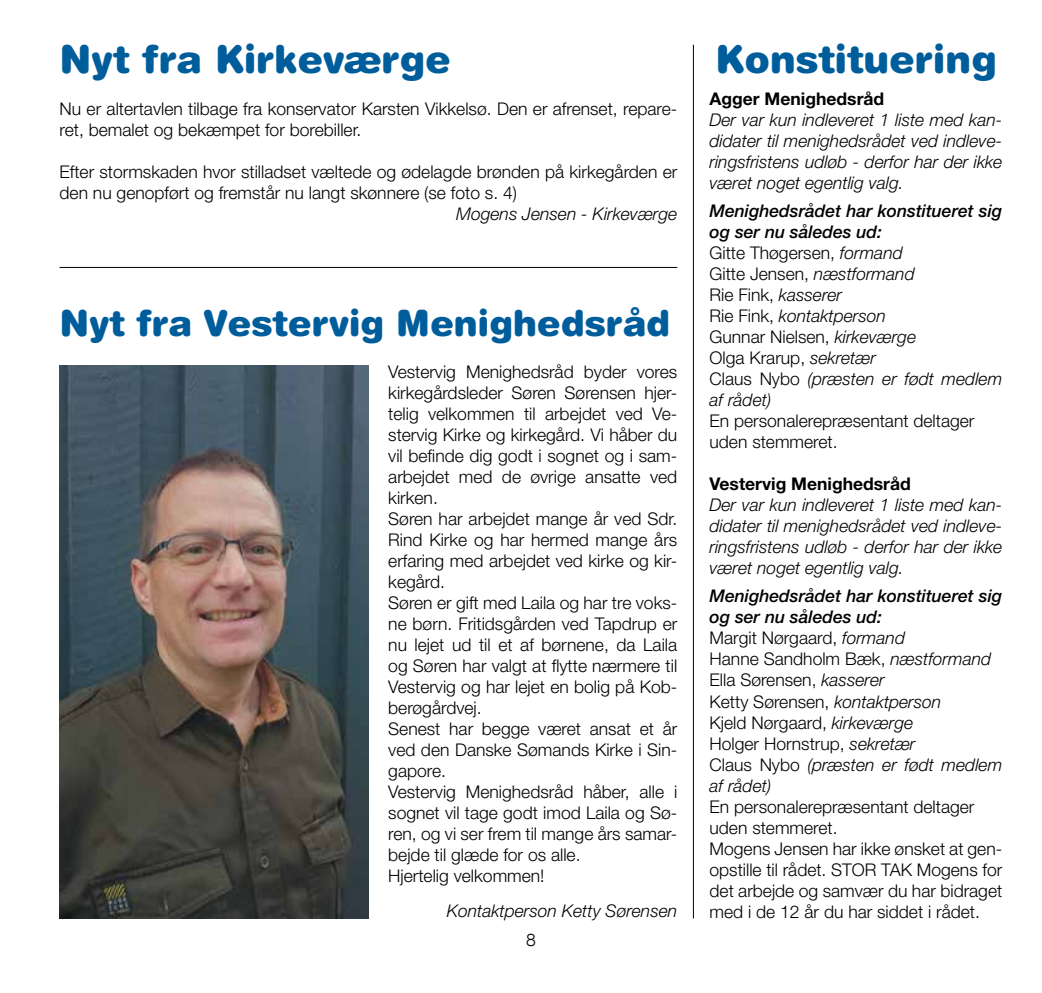
<style>
.page{position:relative;width:1042px;height:993px;background:#fff}
.page>*{position:absolute;margin:0;border:0;box-sizing:border-box;transform-origin:0 0}
.t1{font:900 38.5px "Helvetica Rounded LT Std";color:#005d9c}
.t2{font:900 35.88px "Helvetica Rounded LT Std";color:#005d9c}
.t3{font:300 17.5px/21px "Helvetica Neue LT Std";color:#000}
.t4{font:italic 300 17.5px/21px "Helvetica Neue LT Std";color:#000;text-align:justify}
.t5{font:700 17.5px "Helvetica Neue LT Std";color:#000}
.t6{font:300 17.5px "Helvetica Neue LT Com";color:#000}
.s1{font-weight:500}
.s2{font-style:normal}
.s3{font-weight:500;font-style:italic}
.s4{font-style:italic}
</style>
<div class="page">
<hr style="left:693px;top:45px;width:1px;height:873px;background:#000">
<hr style="left:60px;top:267px;width:617px;height:1px;background:#000">
<img style="left:60px;top:365px;width:308px;height:553px">
<h1 class="t1" style="left:60px;top:34px;width:393px">Nyt fra Kirkeværge</h1>
<p class="t3" style="left:60px;top:98px;width:619px">Nu er altertavlen tilbage fra konservator Karsten Vikkelsø. Den er afrenset, repare&shy;ret, bemalet og bekæmpet for borebiller.</p>
<p class="t3" style="left:60px;top:161px;width:619px">Efter stormskaden hvor stilladset væltede og ødelagde brønden på kirkegården er den nu genopført og fremstår nu langt skønnere (se foto s. 4)</p>
<p class="t4" style="left:456px;top:203px;width:223px">Mogens Jensen - Kirkeværge</p>
<h2 class="t2" style="left:60px;top:299px;width:612px">Nyt fra Vestervig Menighedsråd</h2>
<p class="t3" style="left:388px;top:361px;width:290px">Vestervig Menighedsråd byder vores kirkegårdsleder Søren Sørensen hjer&shy;telig velkommen til arbejdet ved Ve&shy;stervig Kirke og kirkegård. Vi håber du vil befinde dig godt i sognet og i sam&shy;arbejdet med de øvrige ansatte ved kirken.<br>Søren har arbejdet mange år ved Sdr.<br>Rind Kirke og har hermed mange års erfaring med arbejdet ved kirke og kir&shy;kegård.<br>Søren er gift med Laila og har tre voks&shy;ne børn. Fritidsgården ved Tapdrup er nu lejet ud til et af børnene, da Laila og Søren har valgt at flytte nærmere til<br>Vestervig og har lejet en bolig på Kob&shy;berøgårdvej.<br>Senest har begge været ansat et år ved den Danske Sømands Kirke i Sin&shy;gapore.<br>Vestervig Menighedsråd håber, alle i sognet vil tage godt imod Laila og Sø&shy;ren, og vi ser frem til mange års samar&shy;bejde til glæde for os alle.<br>Hjertelig velkommen!</p>
<p class="t4" style="left:447px;top:900px;width:232px">Kontaktperson Ketty Sørensen</p>
<p class="t6" style="left:526px;top:928px;width:11px">8</p>
<h1 class="t1" style="left:715px;top:34px;width:283px">Konstituering</h1>
<p class="t5" style="left:709px;top:88px;width:176px">Agger Menighedsråd</p>
<p class="t4" style="left:709px;top:109px;width:294px">Der var kun indleveret 1 liste med kan&shy;didater til menighedsrådet ved indleve&shy;ringsfristens udløb - derfor har der ikke været noget egentlig valg.</p>
<p class="t4" style="left:709px;top:200px;width:294px;text-align:left"><span class="s1">Menighedsrådet har konstitueret sig og ser nu således ud:<br></span><span class="s2">Gitte Thøgersen,</span> formand<br><span class="s2">Gitte Jensen,</span> næstformand<br><span class="s2">Rie Fink,</span> kasserer<br><span class="s2">Rie Fink,</span> kontaktperson<br><span class="s2">Gunnar Nielsen,</span> kirkeværge<br><span class="s2">Olga Krarup,</span> sekretær<br><span class="s2">Claus Nybo</span> (præsten er født medlem af rådet)</p>
<p class="t3" style="left:709px;top:410px;width:266px">En personalerepræsentant deltager uden stemmeret.</p>
<p class="t5" style="left:709px;top:473px;width:203px">Vestervig Menighedsråd</p>
<p class="t4" style="left:709px;top:494px;width:294px">Der var kun indleveret 1 liste med kan&shy;didater til menighedsrådet ved indleve&shy;ringsfristens udløb - derfor har der ikke været noget egentlig valg.</p>
<p class="t3" style="left:709px;top:585px;width:294px"><span class="s3">Menighedsrådet har konstitueret sig og ser nu således ud:<br></span>Margit Nørgaard, <span class="s4">formand<br></span>Hanne Sandholm Bæk, <span class="s4">næstformand<br></span>Ella Sørensen, <span class="s4">kasserer<br></span>Ketty Sørensen, <span class="s4">kontaktperson<br></span>Kjeld Nørgaard, <span class="s4">kirkeværge<br></span>Holger Hornstrup, <span class="s4">sekretær<br></span>Claus Nybo <span class="s4">(præsten er født medlem af rådet)</span></p>
<p class="t3" style="left:709px;top:795px;width:294px">En personalerepræsentant deltager uden stemmeret.<br>Mogens Jensen har ikke ønsket at gen&shy;opstille til rådet. STOR TAK Mogens for det arbejde og samvær du har bidraget med i de 12 år du har siddet i rådet.</p>
</div>
